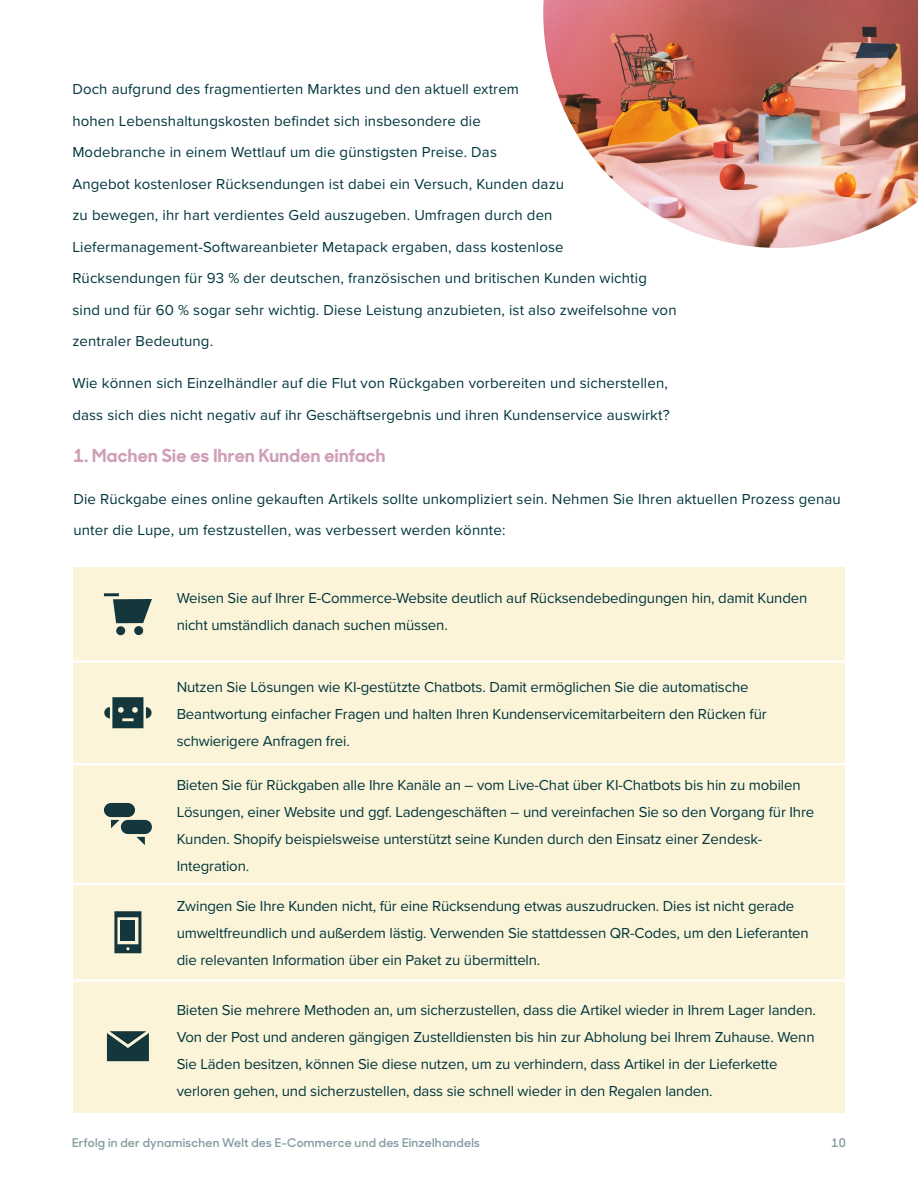
<style>
.page{position:relative;width:918px;height:1188px;background:#fff}
.page>*{position:absolute;margin:0;border:0;box-sizing:border-box;transform-origin:0 0}
.t1{font:700 18px "Sharp Sans No 1";letter-spacing:.02em;color:#ce9fb7}
.t2{font:15px/27px "Proxima Nova";letter-spacing:-.01em;color:#00363d}
.t3{font:15px/31.5px "Proxima Nova";letter-spacing:.01em;color:#00363d}
.t4{font:600 12px "Sharp Sans No 1";letter-spacing:.02em;color:#809b9e}
</style>
<div class="page">
<div style="left:73px;top:567px;width:772px;height:546px;background:#fcf4d8"></div>
<hr style="left:73px;top:660px;width:772px;height:3px;background:#fff">
<hr style="left:73px;top:763px;width:772px;height:2px;background:#fff">
<hr style="left:73px;top:883px;width:772px;height:2px;background:#fff">
<hr style="left:73px;top:979px;width:772px;height:3px;background:#fff">
<img style="left:543px;top:0;width:375px;height:248px">
<svg style="left:114px;top:911px;width:27px;height:42px"></svg>
<div style="left:120px;top:920px;width:15px;height:21px;background:#13373d"></div>
<svg style="left:111px;top:820px;width:8px;height:8px"></svg>
<div style="left:104px;top:803px;width:31px;height:14px;background:#13373d;border-radius:7px"></div>
<svg style="left:136px;top:837px;width:9px;height:8px"></svg>
<div style="left:121px;top:820px;width:31px;height:14px;background:#13373d;border-radius:7px"></div>
<svg style="left:104px;top:697px;width:48px;height:31px"></svg>
<svg style="left:113px;top:599px;width:39px;height:24px"></svg>
<hr style="left:104px;top:593px;width:15px;height:3px;background:#13373d">
<div style="left:116px;top:626px;width:9px;height:9px;background:#13373d;border-radius:50%"></div>
<div style="left:134px;top:626px;width:9px;height:9px;background:#13373d;border-radius:50%"></div>
<svg style="left:107px;top:1031px;width:42px;height:30px"></svg>
<p class="t3" style="left:72px;top:73px;width:606px">Doch aufgrund des fragmentierten Marktes und den aktuell extrem<br>hohen Lebenshaltungskosten befindet sich insbesondere die<br>Modebranche in einem Wettlauf um die günstigsten Preise. Das<br>Angebot kostenloser Rücksendungen ist dabei ein Versuch, Kunden dazu<br>zu bewegen, ihr hart verdientes Geld auszugeben. Umfragen durch den Liefermanagement-Softwareanbieter Metapack ergaben, dass kostenlose<br>Rücksendungen für 93 % der deutschen, französischen und britischen Kunden wichtig sind und für 60 % sogar sehr wichtig. Diese Leistung anzubieten, ist also zweifelsohne von zentraler Bedeutung.</p>
<p class="t3" style="left:72px;top:367px;width:599px">Wie können sich Einzelhändler auf die Flut von Rückgaben vorbereiten und sicherstellen, dass sich dies nicht negativ auf ihr Geschäftsergebnis und ihren Kundenservice auswirkt?</p>
<p class="t1" style="left:73px;top:441px;width:314px">1. Machen Sie es Ihren Kunden einfach</p>
<p class="t3" style="left:73px;top:483px;width:769px">Die Rückgabe eines online gekauften Artikels sollte unkompliziert sein. Nehmen Sie Ihren aktuellen Prozess genau unter die Lupe, um festzustellen, was verbessert werden könnte:</p>
<p class="t2" style="left:177px;top:584px;width:632px">Weisen Sie auf Ihrer E-Commerce-Website deutlich auf Rücksendebedingungen hin, damit Kunden nicht umständlich danach suchen müssen.</p>
<p class="t2" style="left:177px;top:673px;width:592px">Nutzen Sie Lösungen wie KI-gestützte Chatbots. Damit ermöglichen Sie die automatische<br>Beantwortung einfacher Fragen und halten Ihren Kundenservicemitarbeitern den Rücken für schwierigere Anfragen frei.</p>
<p class="t2" style="left:177px;top:770px;width:639px">Bieten Sie für Rückgaben alle Ihre Kanäle an – vom Live-Chat über KI-Chatbots bis hin zu mobilen Lösungen, einer Website und ggf. Ladengeschäften – und vereinfachen Sie so den Vorgang für Ihre Kunden. Shopify beispielsweise unterstützt seine Kunden durch den Einsatz einer Zendesk-Integration.</p>
<p class="t2" style="left:177px;top:892px;width:634px">Zwingen Sie Ihre Kunden nicht, für eine Rücksendung etwas auszudrucken. Dies ist nicht gerade umweltfreundlich und außerdem lästig. Verwenden Sie stattdessen QR-Codes, um den Lieferanten die relevanten Information über ein Paket zu übermitteln.</p>
<p class="t2" style="left:177px;top:996px;width:641px">Bieten Sie mehrere Methoden an, um sicherzustellen, dass die Artikel wieder in Ihrem Lager landen.<br>Von der Post und anderen gängigen Zustelldiensten bis hin zur Abholung bei Ihrem Zuhause. Wenn Sie Läden besitzen, können Sie diese nutzen, um zu verhindern, dass Artikel in der Lieferkette verloren gehen, und sicherzustellen, dass sie schnell wieder in den Regalen landen.</p>
<p class="t4" style="left:72px;top:1133px;width:409px">Erfolg in der dynamischen Welt des E-Commerce und des Einzelhandels</p>
<p class="t4" style="left:832px;top:1133px;width:16px">10</p>
</div>
